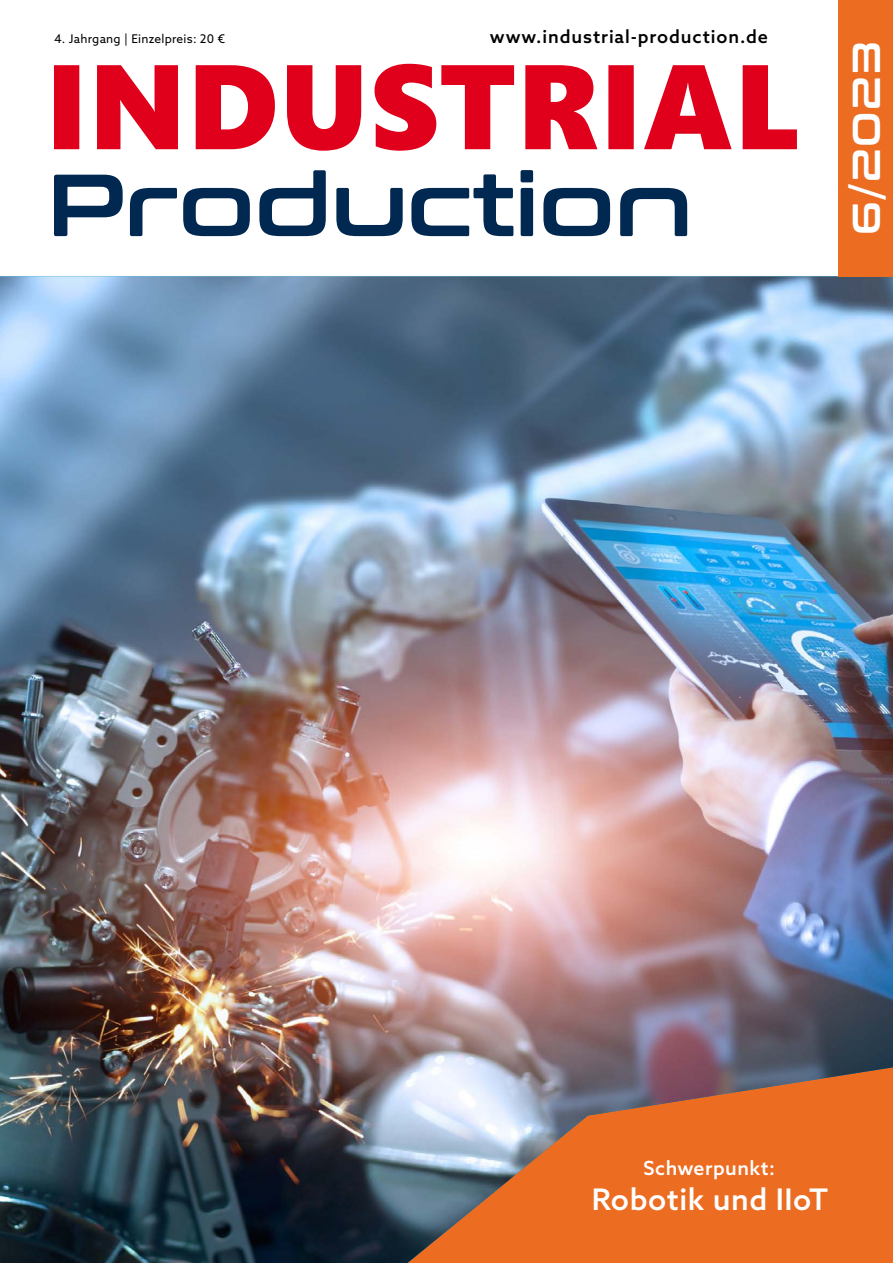
<style>
.page{position:relative;width:893px;height:1263px;background:#fff}
.page>*{position:absolute;margin:0;border:0;box-sizing:border-box;transform-origin:0 0}
.t1{font:39px "Conthrax Sb";color:#fff}
.t2{font:500 29.7px "Azo Sans";letter-spacing:.02em;color:#fff}
.t3{font:500 19.5px "Azo Sans";letter-spacing:.025em;color:#fff}
.t4{font:500 18px "Azo Sans";letter-spacing:.05em;color:#000}
.t5{font:12px "Azo Sans";letter-spacing:.02em;color:#000}
</style>
<div class="page">
<img style="left:0;top:276px;width:893px;height:987px">
<svg style="left:54px;top:170px;width:633px;height:66px"></svg>
<svg style="left:54px;top:64px;width:743px;height:87px;fill:#e0001b"></svg>
<div style="left:839px;top:0;width:54px;height:276px;background:#ec6c21"></div>
<p class="t5" style="left:54px;top:31px;width:172px">4. Jahrgang | Einzelpreis: 20 €</p>
<p class="t4" style="left:490px;top:24px;width:279px">www.industrial-production.de</p>
<h1 class="t1" style="left:837px;top:235px;width:196px;rotate:-90deg">6/2023</h1>
<p class="t3" style="left:644px;top:1155px;width:133px">Schwerpunkt:</p>
<h2 class="t2" style="left:592px;top:1180px;width:238px">Robotik und IIoT</h2>
</div>
